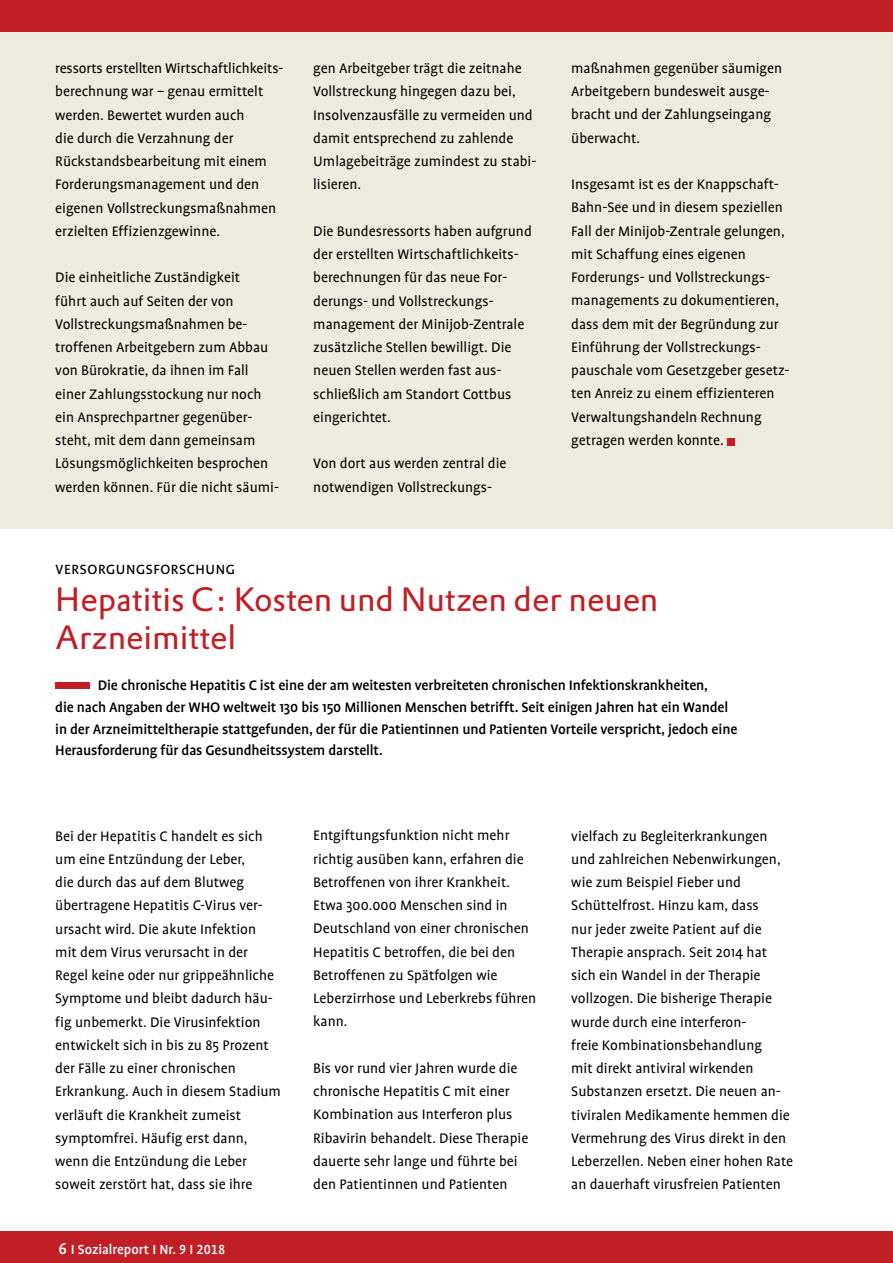
<style>
.page{position:relative;width:893px;height:1263px;background:#fff}
.page>*{position:absolute;margin:0;border:0;box-sizing:border-box;transform-origin:0 0}
.t1{font:33px/37.5px "DTL Prokyon T";color:#c11f26}
.t2{font:18px "Profile SC";color:#000}
.t3{font:15.75px/23.2px "Profile";color:#000}
.t4{font:500 15.75px/21.8px "Profile";letter-spacing:-.01em;color:#000}
.t5{font:500 15px "Profile";color:#fff}
.s1{font-family:"Profile NO";font-size:18px}
.s2{font-family:"Profile NO"}
</style>
<div class="page">
<div style="left:0;top:0;width:893px;height:32px;background:#c11f26"></div>
<div style="left:0;top:1231px;width:893px;height:32px;background:#c11f26"></div>
<div style="left:0;top:32px;width:893px;height:497px;background:#edebdd"></div>
<div style="left:55px;top:683px;width:34px;height:6px;background:#c11f26"></div>
<div style="left:727px;top:438px;width:7px;height:7px;background:#c11f26"></div>
<p class="t3" style="left:55px;top:57px;width:230px">ressorts erstellten Wirtschaftlichkeits&shy;berechnung war – genau ermittelt werden. Bewertet wurden auch<br>die durch die Verzahnung der Rückstandsbearbeitung mit einem Forderungsmanagement und den eigenen Vollstreckungsmaßnahmen erzielten Effizienzgewinne.</p>
<p class="t3" style="left:55px;top:266px;width:225px">Die einheitliche Zuständigkeit<br>führt auch auf Seiten der von<br>Vollstreckungsmaßnahmen be&shy;troffenen Arbeitgebern zum Abbau von Bürokratie, da ihnen im Fall einer Zahlungsstockung nur noch ein Ansprechpartner gegenüber&shy;steht, mit dem dann gemeinsam<br>Lösungsmöglichkeiten besprochen werden können. Für die nicht säumi-</p>
<p class="t3" style="left:313px;top:57px;width:225px">gen Arbeitgeber trägt die zeitnahe<br>Vollstreckung hingegen dazu bei,<br>Insolvenzausfälle zu vermeiden und damit entsprechend zu zahlende<br>Umlagebeiträge zumindest zu stabi&shy;lisieren.</p>
<p class="t3" style="left:313px;top:219px;width:220px">Die Bundesressorts haben aufgrund der erstellten Wirtschaftlichkeits&shy;berechnungen für das neue For&shy;derungs- und Vollstreckungs&shy;management der Minijob-Zentrale zusätzliche Stellen bewilligt. Die neuen Stellen werden fast aus&shy;schließlich am Standort Cottbus eingerichtet.</p>
<p class="t3" style="left:313px;top:452px;width:195px">Von dort aus werden zentral die notwendigen Vollstreckungs-</p>
<p class="t3" style="left:571px;top:57px;width:212px">maßnahmen gegenüber säumigen<br>Arbeitgebern bundesweit ausge&shy;bracht und der Zahlungseingang überwacht.</p>
<p class="t3" style="left:571px;top:173px;width:220px">Insgesamt ist es der Knappschaft-<br>Bahn-See und in diesem speziellen<br>Fall der Minijob-Zentrale gelungen, mit Schaffung eines eigenen<br>Forderungs- und Vollstreckungs&shy;managements zu dokumentieren, dass dem mit der Begründung zur<br>Einführung der Vollstreckungs&shy;pauschale vom Gesetzgeber gesetz&shy;ten Anreiz zu einem effizienteren<br>Verwaltungshandeln Rechnung getragen werden konnte.</p>
<p class="t2" style="left:55px;top:559px;width:181px">versorgungsforschung</p>
<h1 class="t1" style="left:55px;top:580px;width:605px">Hepatitis C: Kosten und Nutzen der neuen<br>Arzneimittel</h1>
<p class="t4" style="left:55px;top:674px;width:684px;text-indent:43px">Die chronische Hepatitis C ist eine der am weitesten verbreiteten chronischen Infektionskrankheiten,<br>die nach Angaben der WHO weltweit 130 bis 150 Millionen Menschen betrifft. Seit einigen Jahren hat ein Wandel in der Arzneimitteltherapie stattgefunden, der für die Patientinnen und Patienten Vorteile verspricht, jedoch eine Herausforderung für das Gesundheitssystem darstellt.</p>
<p class="t3" style="left:55px;top:824px;width:227px">Bei der Hepatitis C handelt es sich um eine Entzündung der Leber,<br>die durch das auf dem Blutweg übertragene Hepatitis C-Virus ver&shy;ursacht wird. Die akute Infektion mit dem Virus verursacht in der<br>Regel keine oder nur grippeähnliche<br>Symptome und bleibt dadurch häu&shy;fig unbemerkt. Die Virusinfektion entwickelt sich in bis zu 85 Prozent der Fälle zu einer chronischen<br>Erkrankung. Auch in diesem Stadium verläuft die Krankheit zumeist symptomfrei. Häufig erst dann, wenn die Entzündung die Leber soweit zerstört hat, dass sie ihre</p>
<p class="t3" style="left:313px;top:824px;width:225px">Entgiftungsfunktion nicht mehr richtig ausüben kann, erfahren die<br>Betroffenen von ihrer Krankheit.<br>Etwa 300.000 Menschen sind in<br>Deutschland von einer chronischen<br>Hepatitis C betroffen, die bei den<br>Betroffenen zu Spätfolgen wie<br>Leberzirrhose und Leberkrebs führen kann.</p>
<p class="t3" style="left:313px;top:1057px;width:217px">Bis vor rund vier Jahren wurde die chronische Hepatitis C mit einer Kombination aus Interferon plus Ribavirin behandelt. Diese Therapie dauerte sehr lange und führte bei den Patientinnen und Patienten</p>
<p class="t5" style="left:58px;top:1241px;width:168px"><span class="s1">6</span> I Sozialreport I Nr. <span class="s2">9</span> I <span class="s2">2018</span></p>
<p class="t3" style="left:571px;top:824px;width:223px">vielfach zu Begleiterkrankungen und zahlreichen Nebenwirkungen, wie zum Beispiel Fieber und<br>Schüttelfrost. Hinzu kam, dass<br>nur jeder zweite Patient auf die<br>Therapie ansprach. Seit 2014 hat sich ein Wandel in der Therapie vollzogen. Die bisherige Therapie wurde durch eine interferon-<br>freie Kombinationsbehandlung<br>mit direkt antiviral wirkenden<br>Substanzen ersetzt. Die neuen an&shy;tiviralen Medikamente hemmen die<br>Vermehrung des Virus direkt in den<br>Leberzellen. Neben einer hohen Rate an dauerhaft virusfreien Patienten</p>
</div>
